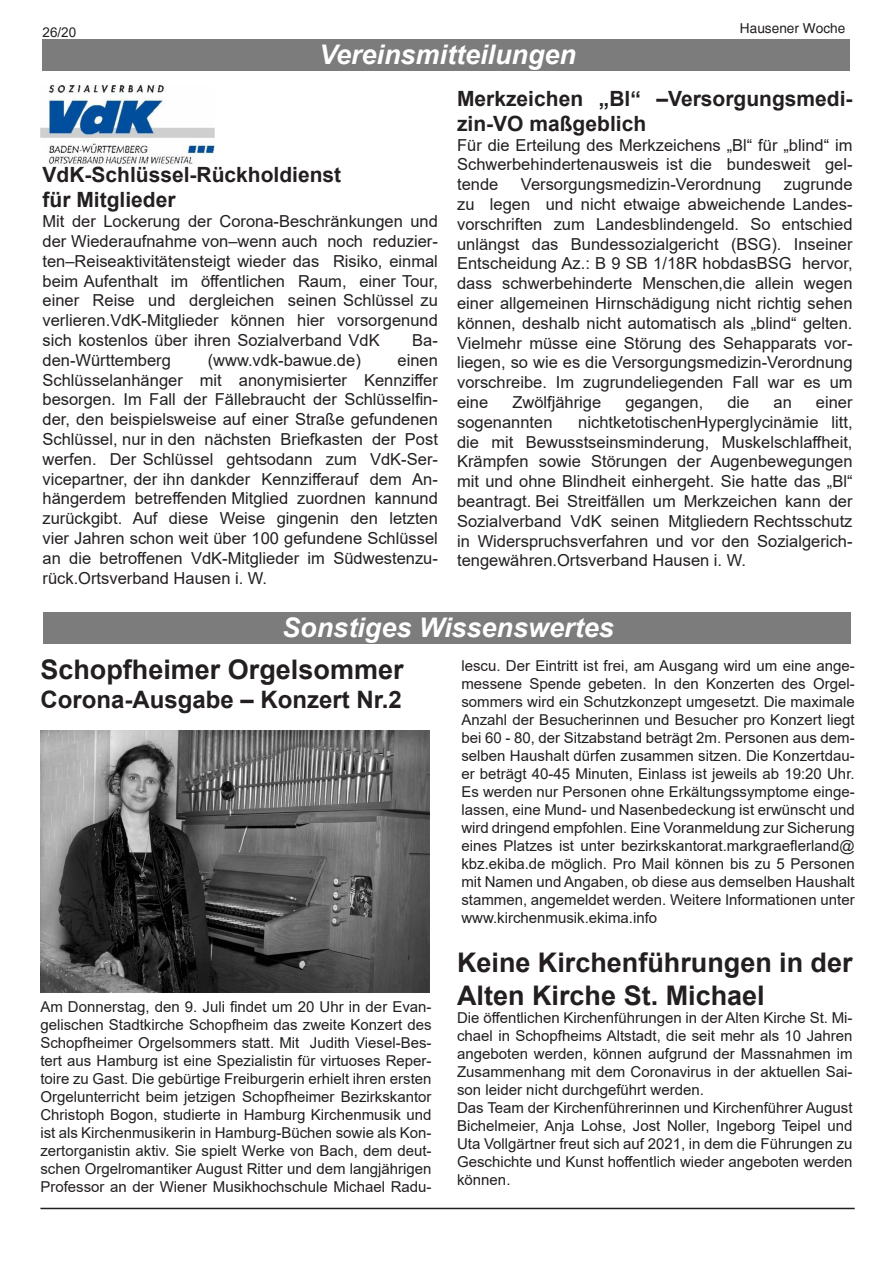
<style>
.page{position:relative;width:893px;height:1263px;background:#fff}
.page>*{position:absolute;margin:0;border:0;box-sizing:border-box;transform-origin:0 0}
.t1{font:700 27px/32.4px "Arial";color:#231f20}
.anzeigefett{font:italic 700 27px "Arial";color:#fff}
.t2{font:700 24px "Arial";color:#231f20}
.t3{font:700 21px/25.2px "Arial";color:#231f20}
.t4{font:16.5px/19.8px "Arial";color:#231f20;text-align:justify}
.t5{font:15px/18px "Arial";color:#231f20;text-align:justify}
.t6{font:13.65px "Helvetica";color:#231f20}
.t7{font:13.5px "Arial";color:#231f20}
</style>
<div class="page">
<hr style="left:40px;top:1208px;width:815px;height:1px;background:#231f20">
<div style="left:43px;top:612px;width:807px;height:31px;background:#7c7c7c"></div>
<div style="left:43px;top:39px;width:807px;height:31px;background:#7c7c7c"></div>
<img style="left:40px;top:731px;width:389px;height:261px">
<img style="left:40px;top:86px;width:174px;height:78px">
<p class="t7" style="left:43px;top:23px;width:35px">26/20</p>
<p class="t6" style="left:740px;top:21px;width:107px">Hausener Woche</p>
<p class="anzeigefett" style="left:319px;top:36px;width:259px">Vereinsmitteilungen</p>
<p class="t3" style="left:43px;top:162px;width:300px">VdK-Schlüssel-Rückholdienst</p>
<p class="t3" style="left:43px;top:188px;width:135px">für Mitglieder</p>
<p class="t4" style="left:43px;top:211px;width:397px">Mit der Lockerung der Corona-Beschränkungen und der Wiederaufnahme von–wenn auch noch reduzier&shy;ten–Reiseaktivitätensteigt wieder das Risiko, einmal beim Aufenthalt im öffentlichen Raum, einer Tour, einer Reise und dergleichen seinen Schlüssel zu verlieren.VdK-Mitglieder können hier vorsorgenund sich kostenlos über ihren Sozialverband VdK</p>
<p class="t4" style="left:412px;top:330px;width:27px">Ba-</p>
<p class="t4" style="left:43px;top:350px;width:130px">den-Württemberg</p>
<p class="t4" style="left:208px;top:350px;width:155px">(www.vdk-bawue.de)</p>
<p class="t4" style="left:43px;top:350px;width:397px;text-indent:355px">einen Schlüsselanhänger mit anonymisierter Kennziffer besorgen. Im Fall der Fällebraucht der Schlüsselfin&shy;der, den beispielsweise auf einer Straße gefundenen Schlüssel, nur in den nächsten Briefkasten der Post werfen. Der Schlüssel gehtsodann zum VdK-Ser&shy;vicepartner, der ihn dankder Kennzifferauf dem An&shy;hängerdem betreffenden Mitglied zuordnen kannund zurückgibt. Auf diese Weise gingenin den letzten vier Jahren schon weit über 100 gefundene Schlüssel an die betroffenen VdK-Mitglieder im Südwestenzu&shy;rück.Ortsverband Hausen i. W.</p>
<p class="t3" style="left:457px;top:86px;width:397px">Merkzeichen „Bl“ –Versorgungsmedi&shy;zin-VO maßgeblich</p>
<p class="t4" style="left:457px;top:135px;width:397px">Für die Erteilung des Merkzeichens „Bl“ für „blind“ im Schwerbehindertenausweis ist die bundesweit gel&shy;tende</p>
<p class="t4" style="left:457px;top:174px;width:397px;text-indent:327px">zugrunde zu legen und nicht etwaige abweichende Landes&shy;vorschriften zum Landesblindengeld. So entschied unlängst das Bundessozialgericht (BSG). Inseiner Entscheidung Az.: B 9 SB 1/18R hobdasBSG hervor, dass schwerbehinderte Menschen,die allein wegen einer allgemeinen Hirnschädigung nicht richtig sehen können, deshalb nicht automatisch als „blind“ gelten.<br>Vielmehr müsse eine Störung des Sehapparats vor&shy;liegen, so wie es die Versorgungsmedizin-Verordnung vorschreibe. Im zugrundeliegenden Fall war es um eine</p>
<p class="t4" style="left:521px;top:174px;width:242px">Versorgungsmedizin-Verordnung</p>
<p class="t4" style="left:512px;top:392px;width:90px">Zwölfjährige</p>
<p class="t4" style="left:625px;top:392px;width:79px">gegangen,</p>
<p class="t4" style="left:727px;top:392px;width:24px">die</p>
<p class="t4" style="left:773px;top:392px;width:20px">an</p>
<p class="t4" style="left:816px;top:392px;width:38px">einer</p>
<p class="t4" style="left:457px;top:412px;width:97px">sogenannten</p>
<p class="t4" style="left:457px;top:412px;width:397px;text-indent:121px">nichtketotischenHyperglycinämie litt, die mit Bewusstseinsminderung, Muskelschlaffheit, Krämpfen sowie Störungen der Augenbewegungen mit und ohne Blindheit einhergeht. Sie hatte das „Bl“ beantragt. Bei Streitfällen um Merkzeichen kann der Sozialverband VdK seinen Mitgliedern Rechtsschutz in Widerspruchsverfahren und vor den Sozialgerich&shy;tengewähren.Ortsverband Hausen i. W.</p>
<p class="anzeigefett" style="left:282px;top:609px;width:333px">Sonstiges Wissenswertes</p>
<p class="t1" style="left:40px;top:653px;width:365px">Schopfheimer Orgelsommer</p>
<p class="t2" style="left:40px;top:682px;width:363px">Corona-Ausgabe – Konzert Nr.2</p>
<p class="t5" style="left:40px;top:998px;width:393px">Am Donnerstag, den 9. Juli findet um 20 Uhr in der Evan&shy;gelischen Stadtkirche Schopfheim das zweite Konzert des Schopfheimer Orgelsommers statt. Mit Judith Viesel-Bes&shy;tert aus Hamburg ist eine Spezialistin für virtuoses Reper&shy;toire zu Gast. Die gebürtige Freiburgerin erhielt ihren ersten Orgelunterricht beim jetzigen Schopfheimer Bezirkskantor Christoph Bogon, studierte in Hamburg Kirchenmusik und ist als Kirchenmusikerin in Hamburg-Büchen sowie als Kon&shy;zertorganistin aktiv. Sie spielt Werke von Bach, dem deut&shy;schen Orgelromantiker August Ritter und dem langjährigen Professor an der Wiener Musikhochschule Michael Radu-</p>
<p class="t5" style="left:461px;top:657px;width:395px">lescu. Der Eintritt ist frei, am Ausgang wird um eine ange&shy;messene Spende gebeten. In den Konzerten des Orgel&shy;sommers wird ein Schutzkonzept umgesetzt. Die maximale Anzahl der Besucherinnen und Besucher pro Konzert liegt bei 60 - 80, der Sitzabstand beträgt 2m. Personen aus dem&shy;selben Haushalt dürfen zusammen sitzen. Die Konzertdau&shy;er beträgt 40-45 Minuten, Einlass ist jeweils ab 19:20 Uhr.<br>Es werden nur Personen ohne Erkältungssymptome einge&shy;lassen, eine Mund- und Nasenbedeckung ist erwünscht und wird dringend empfohlen. Eine Voranmeldung zur Sicherung eines Platzes ist unter bezirkskantorat.markgraeflerland@ kbz.ekiba.de möglich. Pro Mail können bis zu 5 Personen mit Namen und Angaben, ob diese aus demselben Haushalt stammen, angemeldet werden. Weitere Informationen unter www.kirchenmusik.ekima.info</p>
<p class="t1" style="left:457px;top:947px;width:397px">Keine Kirchenführungen in der<br>Alten Kirche St. Michael</p>
<p class="t5" style="left:457px;top:1008px;width:397px">Die öffentlichen Kirchenführungen in der Alten Kirche St. Mi&shy;chael in Schopfheims Altstadt, die seit mehr als 10 Jahren angeboten werden, können aufgrund der Massnahmen im Zusammenhang mit dem Coronavirus in der aktuellen Sai&shy;son leider nicht durchgeführt werden.</p>
<p class="t5" style="left:457px;top:1098px;width:397px">Das Team der Kirchenführerinnen und Kirchenführer August Bichelmeier, Anja Lohse, Jost Noller, Ingeborg Teipel und Uta Vollgärtner freut sich auf 2021, in dem die Führungen zu Geschichte und Kunst hoffentlich wieder angeboten werden können.</p>
</div>
